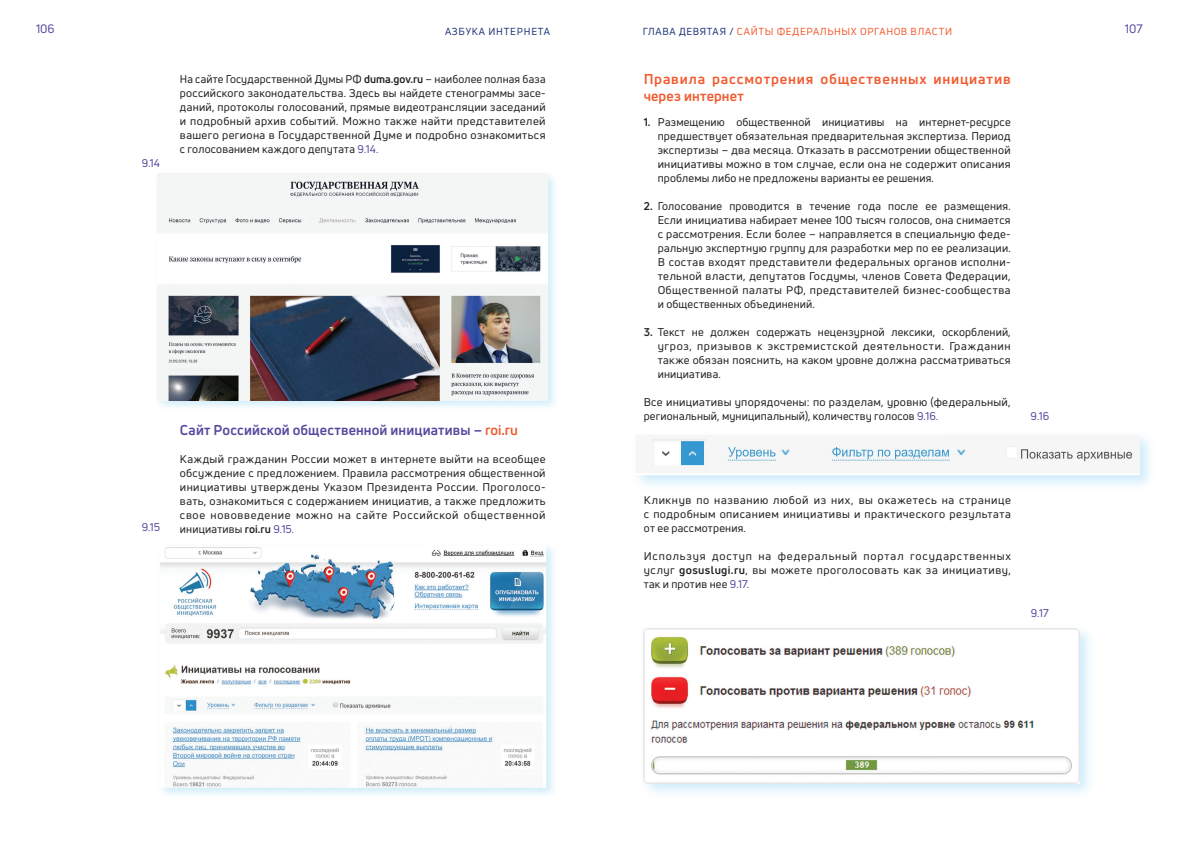
<style>
.page{position:relative;width:1191px;height:842px;background:#fff}
.page>*{position:absolute;margin:0;border:0;box-sizing:border-box;transform-origin:0 0}
.ZAGOLOVOK_SMALL{font:700 14px/17px "Uni Neue";letter-spacing:.05em;color:#f15b2f}
.ZAGOLOVOK_SMALL-2{font:700 14px "Uni Neue";letter-spacing:.01em;color:#54499e}
.t1{font:12px "Uni Neue";letter-spacing:-.005em;color:#54499e}
.nabor{font:11px/14px "Uni Neue";letter-spacing:.03em;color:#231f20;text-align:justify}
.zifri_14pt_otstup{font:11px/14px "Uni Neue";letter-spacing:.02em;color:#231f20;text-align:justify}
.nabor-2{font:11px "Uni Neue";letter-spacing:.005em;color:#54499e}
.t2{font:10px "Uni Neue";letter-spacing:.06em;color:#f15b2f}
.t3{font:10px "Uni Neue";letter-spacing:.075em;color:#203578}
.s1{font-weight:700}
.s2{color:#54499e}
.s3{color:#203578}
.s4{color:#f15b2f}
</style>
<div class="page">
<div style="left:632px;top:431px;width:523px;height:60px;background:#7cccf2;opacity:.35"></div>
<img style="left:635px;top:435px;width:505px;height:40px">
<div style="left:640px;top:625px;width:455px;height:174px;background:#7cccf2;opacity:.35"></div>
<img style="left:644px;top:628px;width:435px;height:155px">
<div style="left:154px;top:171px;width:405px;height:241px;background:#7cccf2;opacity:.35"></div>
<img style="left:157px;top:174px;width:390px;height:226px">
<div style="left:158px;top:543px;width:400px;height:256px;background:#7cccf2;opacity:.35"></div>
<img style="left:160px;top:545px;width:386px;height:243px">
<p class="t1" style="left:36px;top:21px;width:20px">106</p>
<p class="t3" style="left:445px;top:25px;width:106px">АЗБУКА ИНТЕРНЕТА</p>
<p class="t1" style="left:1124px;top:21px;width:19px">107</p>
<p class="ZAGOLOVOK_SMALL" style="left:643px;top:70px;width:368px">Правила рассмотрения общественных инициатив через интернет</p>
<p class="zifri_14pt_otstup" style="left:643px;top:115px;width:368px"><span class="s1">1.</span> Размещению общественной инициативы на интернет-ресурсе</p>
<p class="zifri_14pt_otstup" style="left:657px;top:129px;width:354px">предшествует обязательная предварительная экспертиза. Период экспертизы – два месяца. Отказать в рассмотрении общественной инициативы можно в том случае, если она не содержит описания проблемы либо не предложены варианты ее решения.</p>
<p class="zifri_14pt_otstup" style="left:643px;top:199px;width:368px"><span class="s1">2.</span> Голосование проводится в течение года после ее размещения.</p>
<p class="zifri_14pt_otstup" style="left:657px;top:213px;width:354px">Если инициатива набирает менее 100 тысяч голосов, она снимается с рассмотрения. Если более – направляется в специальную феде&shy;ральную экспертную группу для разработки мер по ее реализации.<br>В состав входят представители федеральных органов исполни&shy;тельной власти, депутатов Госдумы, членов Совета Федерации, Общественной палаты РФ, представителей бизнес-сообщества и общественных объединений.</p>
<p class="zifri_14pt_otstup" style="left:643px;top:325px;width:368px"><span class="s1">3.</span> Текст не должен содержать нецензурной лексики, оскорблений,</p>
<p class="zifri_14pt_otstup" style="left:657px;top:339px;width:354px">угроз, призывов к экстремистской деятельности. Гражданин также обязан пояснить, на каком уровне должна рассматриваться инициатива.</p>
<p class="nabor" style="left:643px;top:395px;width:368px">Все инициативы упорядочены: по разделам, уровню (федеральный, региональный, муниципальный), количеству голосов <span class="s2">9.16.</span></p>
<p class="t2" style="left:642px;top:26px;width:311px"><span class="s3">ГЛАВА ДЕВЯТАЯ /</span> САЙТЫ ФЕДЕРАЛЬНЫХ ОРГАНОВ ВЛАСТИ</p>
<p class="nabor" style="left:180px;top:72px;width:367px">На сайте Государственной Думы РФ <span class="s1">duma.gov.ru</span> – наиболее полная база российского законодательства. Здесь вы найдете стенограммы засе&shy;даний, протоколы голосований, прямые видеотрансляции заседаний и подробный архив событий. Можно также найти представителей вашего региона в Государственной Думе и подробно ознакомиться с голосованием каждого депутата <span class="s2">9.14.</span></p>
<p class="nabor-2" style="left:142px;top:156px;width:20px">9.14</p>
<p class="nabor-2" style="left:1030px;top:409px;width:20px">9.16</p>
<p class="ZAGOLOVOK_SMALL-2" style="left:180px;top:421px;width:339px">Сайт Российской общественной инициативы – <span class="s4">roi.ru</span></p>
<p class="nabor" style="left:180px;top:451px;width:367px">Каждый гражданин России может в интернете выйти на всеобщее обсуждение с предложением. Правила рассмотрения общественной инициативы утверждены Указом Президента России. Проголосо&shy;вать, ознакомиться с содержанием инициатив, а также предложить свое нововведение можно на сайте Российской общественной инициативы <span class="s1">roi.ru</span> <span class="s2">9.15.</span></p>
<p class="nabor" style="left:644px;top:493px;width:368px">Кликнув по названию любой из них, вы окажетесь на странице с подробным описанием инициативы и практического результата от ее рассмотрения.</p>
<p class="nabor" style="left:644px;top:549px;width:369px">Используя доступ на федеральный портал государственных услуг <span class="s1">gosuslugi.ru</span>, вы можете проголосовать как за инициативу, так и против нее <span class="s2">9.17.</span></p>
<p class="nabor-2" style="left:142px;top:521px;width:20px">9.15</p>
<p class="nabor-2" style="left:1030px;top:606px;width:20px">9.17</p>
</div>
